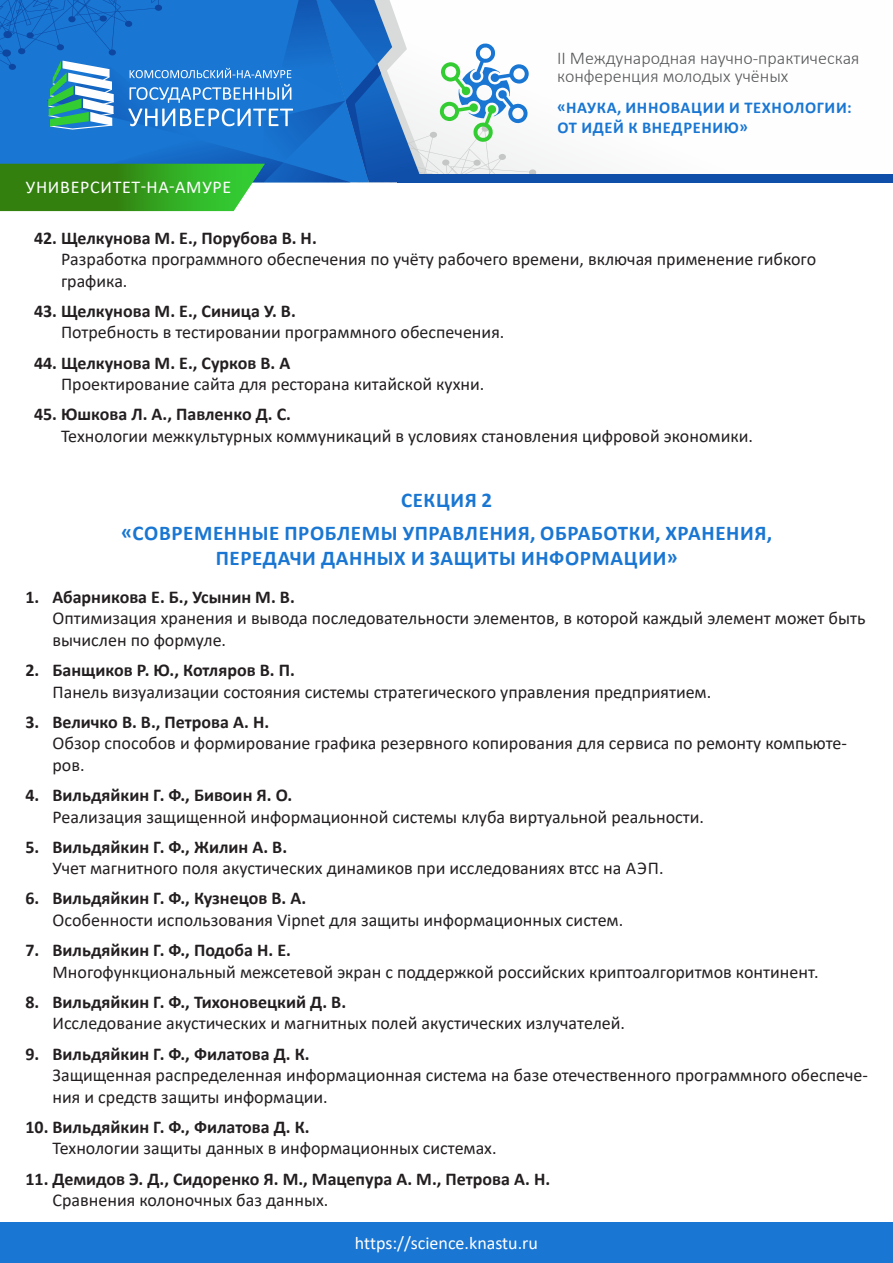
<style>
.page{position:relative;width:893px;height:1263px;background:#fff}
.page>*{position:absolute;margin:0;border:0;box-sizing:border-box;transform-origin:0 0}
.t1{font:700 21px/25.2px "Calibri";letter-spacing:.03em;color:#1976d2;text-align:center}
.t2{font:18px/21.6px "Calibri";color:#231f20}
.t3{font:700 18px/21.6px "Calibri";color:#231f20}
.t4{font:300 18px/18px "Calibri";color:#57585a}
.t5{font:18px "Calibri";color:#fff}
.t6{font:18px "Calibri";letter-spacing:.04em;color:#fff}
.t7{font:700 16.5px/19.8px "Calibri";letter-spacing:.04em;color:#1976d2}
.s1{font-weight:700}
.s2{font-weight:400}
</style>
<div class="page">
<div style="left:397px;top:174px;width:496px;height:8px;background:#0f4fa9"></div>
<svg style="left:0;top:0;width:537px;height:211px"></svg>
<div style="left:0;top:1222px;width:893px;height:41px;background:#1976d2"></div>
<p class="t6" style="left:26px;top:174px;width:207px">УНИВЕРСИТЕТ-НА-АМУРЕ</p>
<p class="t4" style="left:557px;top:49px;width:304px">II Международная научно-практическая конференция молодых учёных</p>
<p class="t7" style="left:557px;top:97px;width:296px">«НАУКА, ИННОВАЦИИ И ТЕХНОЛОГИИ:<br>ОТ ИДЕЙ К ВНЕДРЕНИЮ»</p>
<p class="t2" style="left:61px;top:226px;width:757px;text-indent:-27px"><span class="s1">42. Щелкунова М. Е., Порубова В. Н.<br></span>Разработка программного обеспечения по учёту рабочего времени, включая применение гибкого графика.</p>
<p class="t2" style="left:61px;top:300px;width:445px;text-indent:-27px"><span class="s1">43. Щелкунова М. Е., Синица У. В.<br></span>Потребность в тестировании программного обеспечения.</p>
<p class="t2" style="left:61px;top:351px;width:425px;text-indent:-27px"><span class="s1">44. Щелкунова М. Е., Сурков В. А<br></span>Проектирование сайта для ресторана китайской кухни.</p>
<p class="t2" style="left:61px;top:403px;width:693px;text-indent:-27px"><span class="s1">45. Юшкова Л. А., Павленко Д. С.<br></span>Технологии межкультурных коммуникаций в условиях становления цифровой экономики.</p>
<p class="t1" style="left:401px;top:487px;width:93px">СЕКЦИЯ 2</p>
<p class="t1" style="left:121px;top:520px;width:653px">«СОВРЕМЕННЫЕ ПРОБЛЕМЫ УПРАВЛЕНИЯ, ОБРАБОТКИ, ХРАНЕНИЯ,<br>ПЕРЕДАЧИ ДАННЫХ И ЗАЩИТЫ ИНФОРМАЦИИ»</p>
<p class="t2" style="left:53px;top:585px;width:814px;text-indent:-27px"><span class="s1">1. Абарникова Е. Б., Усынин М. В.<br></span>Оптимизация хранения и вывода последовательности элементов, в которой каждый элемент может быть вычислен по формуле.</p>
<p class="t2" style="left:53px;top:659px;width:660px;text-indent:-27px"><span class="s1">2. Банщиков Р. Ю., Котляров В. П.<br></span>Панель визуализации состояния системы стратегического управления предприятием.</p>
<p class="t2" style="left:53px;top:710px;width:796px;text-indent:-27px"><span class="s1">3. Величко В. В., Петрова А. Н.<br></span>Обзор способов и формирование графика резервного копирования для сервиса по ремонту компьюте&shy;ров.</p>
<p class="t2" style="left:53px;top:784px;width:653px;text-indent:-27px"><span class="s1">4. Вильдяйкин Г. Ф., Бивоин Я. О.<br></span>Реализация защищенной информационной системы клуба виртуальной реальности.</p>
<p class="t2" style="left:53px;top:835px;width:613px;text-indent:-27px"><span class="s1">5. Вильдяйкин Г. Ф., Жилин А. В.<br></span>Учет магнитного поля акустических динамиков при исследованиях втсс на АЭП.</p>
<p class="t2" style="left:53px;top:887px;width:572px;text-indent:-27px"><span class="s1">6. Вильдяйкин Г. Ф., Кузнецов В. А.<br></span>Особенности использования Vipnet для защиты информационных систем.</p>
<p class="t2" style="left:53px;top:939px;width:768px;text-indent:-27px"><span class="s1">7. Вильдяйкин Г. Ф., Подоба Н. Е.<br></span>Многофункциональный межсетевой экран с поддержкой российских криптоалгоритмов континент.</p>
<p class="t2" style="left:53px;top:990px;width:574px;text-indent:-27px"><span class="s1">8. Вильдяйкин Г. Ф., Тихоновецкий Д. В.<br></span>Исследование акустических и магнитных полей акустических излучателей.</p>
<p class="t2" style="left:53px;top:1042px;width:817px;text-indent:-27px"><span class="s1">9. Вильдяйкин Г. Ф., Филатова Д. К.<br></span>Защищенная распределенная информационная система на базе отечественного программного обеспече&shy;ния и средств защиты информации.</p>
<p class="t2" style="left:53px;top:1115px;width:446px;text-indent:-27px"><span class="s1">10. Вильдяйкин Г. Ф., Филатова Д. К.<br></span>Технологии защиты данных в информационных системах.</p>
<p class="t3" style="left:53px;top:1167px;width:499px;text-indent:-27px">11. Демидов Э. Д., Сидоренко Я. М., Мацепура А. М., Петрова А. Н.<br><span class="s2">Сравнения колоночных баз данных.</span></p>
<p class="t5" style="left:355px;top:1230px;width:185px">https://science.knastu.ru</p>
</div>
